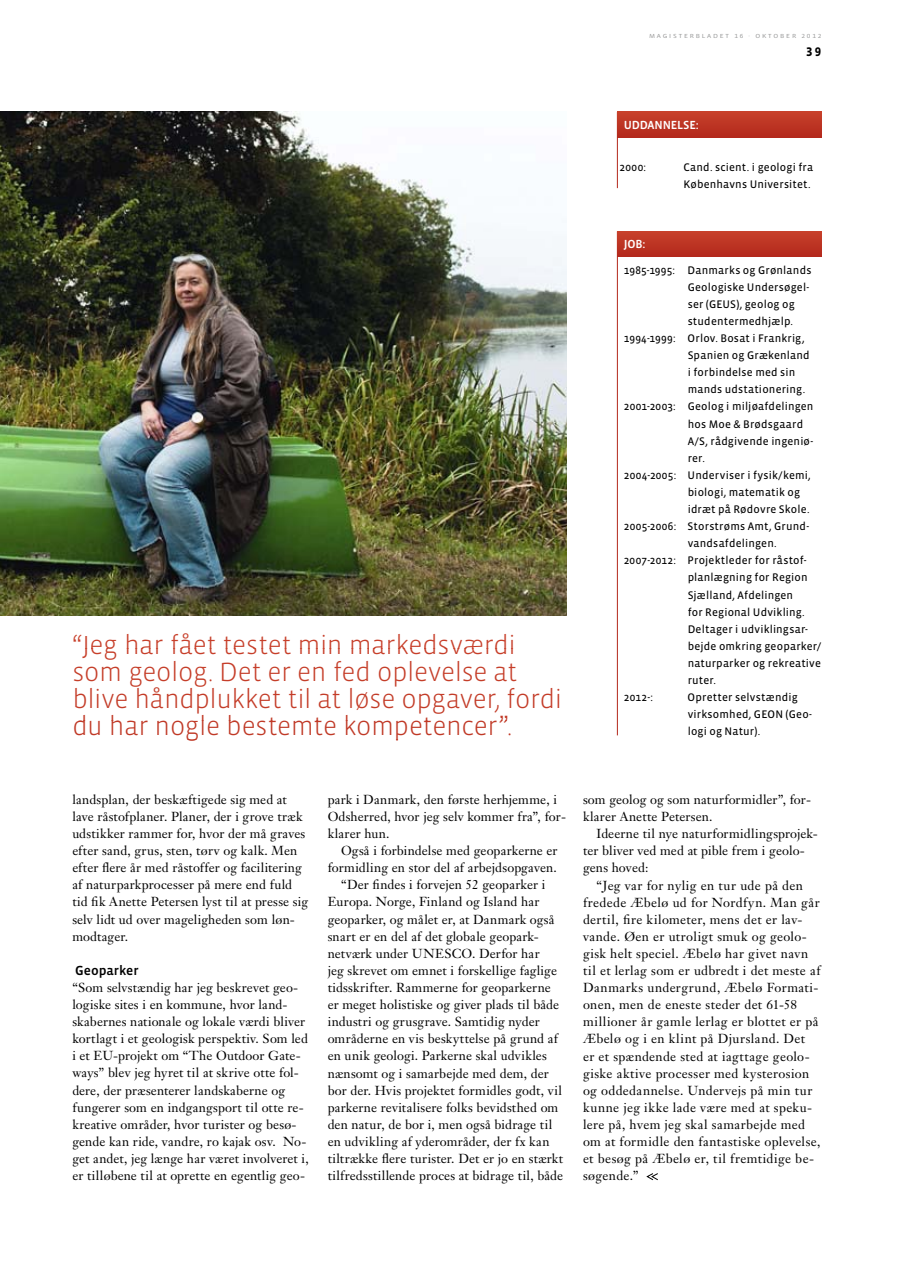
<style>
.page{position:relative;width:915px;height:1263px;background:#fff}
.page>*{position:absolute;margin:0;border:0;box-sizing:border-box;transform-origin:0 0}
.t1{font:300 27px/27px "Vista Sans OT";letter-spacing:-.01em;color:#c7402b}
.t2{font:500 13.5px "Vista Sans OT";color:#000}
.t3{font:12.9px/17.1px "Janson Text";letter-spacing:.015em;color:#000}
.t4{font:700 12.75px "Vista Sans OT";color:#000}
.t5{font:500 12px "Vista Sans OT";letter-spacing:-.02em;color:#fff}
.t6{font:11.25px/17.1px "Vista Sans OT";letter-spacing:.015em;color:#000}
.t7{font:6px "Vista Sans OT";letter-spacing:.25em;color:#979898;scale:1.2 1}
.s1{color:#c8402b}
.s2{color:#c53e29}
.s3{color:#c63f2a}
.s4{color:#c43d29}
.s5{color:#c63e2a}
.s6{color:#c43c28}
.s7{color:#c33c28}
.s8{color:#c23b27}
.s9{color:#c13a27}
.s10{color:#c03926}
.s11{color:#c03826}
</style>
<div class="page">
<svg style="left:646px;top:1173px;width:12px;height:7px"></svg>
<hr style="left:617px;top:112px;width:1px;height:76px;background:#b3281b">
<hr style="left:617px;top:231px;width:1px;height:504px;background:#b3281b">
<div style="left:617px;top:112px;width:204px;height:25px;background:#bd3524"></div>
<div style="left:617px;top:231px;width:204px;height:26px;background:#bc3423"></div>
<img style="left:0;top:112px;width:566px;height:504px">
<p class="t7" style="left:648px;top:33px;width:145px">MAGISTERBLADET 16 · OKTOBER 2012</p>
<p class="t4" style="left:805px;top:47px;width:17px">39</p>
<h1 class="t1" style="left:72px;top:633px;width:491px"><span class="s1">“</span>Jeg <span class="s1">h</span>ar <span class="s1">få</span>et testet m<span class="s1">i</span>n mar<span class="s1">k</span>e<span class="s1">d</span>svær<span class="s1">d</span>i <span class="s2">som geo</span><span class="s3">l</span><span class="s2">og</span><span class="s4">.</span> <span class="s5">D</span><span class="s2">e</span><span class="s5">t</span> <span class="s2">er en</span> <span class="s3">f</span><span class="s2">e</span><span class="s3">d</span> <span class="s2">op</span><span class="s3">l</span><span class="s2">eve</span><span class="s3">l</span><span class="s2">se a</span><span class="s5">t </span><span class="s6">bli</span><span class="s7">ve</span> <span class="s6">hå</span><span class="s7">n</span><span class="s6">d</span><span class="s7">p</span><span class="s6">l</span><span class="s7">u</span><span class="s6">kk</span><span class="s7">e</span><span class="s6">t til</span> <span class="s7">a</span><span class="s6">t l</span><span class="s7">øse opgaver</span><span class="s8">,</span> <span class="s6">f</span><span class="s7">or</span><span class="s6">di </span><span class="s9">d</span><span class="s10">u</span> <span class="s9">h</span><span class="s10">ar nog</span><span class="s9">l</span><span class="s10">e</span> <span class="s9">b</span><span class="s10">es</span><span class="s9">t</span><span class="s10">em</span><span class="s9">t</span><span class="s10">e</span> <span class="s9">k</span><span class="s10">ompe</span><span class="s9">t</span><span class="s10">encer</span><span class="s9">”</span><span class="s11">.</span></h1>
<p class="t5" style="left:623px;top:119px;width:76px">UDDANNELSE:</p>
<p class="t6" style="left:619px;top:159px;width:28px">2000:</p>
<p class="t6" style="left:683px;top:159px;width:131px">Cand. scient. i geologi fra<br>Københavns Universitet.</p>
<p class="t5" style="left:623px;top:238px;width:23px">JOB:</p>
<p class="t6" style="left:623px;top:262px;width:189px">1985-1995: Danmarks og Grønlands</p>
<p class="t6" style="left:687px;top:279px;width:123px">Geologiske Undersøgel-</p>
<p class="t6" style="left:687px;top:296px;width:109px">ser (GEUS), geolog og</p>
<p class="t6" style="left:687px;top:313px;width:107px">studentermedhjælp.</p>
<p class="t6" style="left:623px;top:330px;width:182px">1994-1999: Orlov. Bosat i Frankrig,</p>
<p class="t6" style="left:687px;top:347px;width:124px">Spanien og Grækenland</p>
<p class="t6" style="left:687px;top:364px;width:109px">i forbindelse med sin</p>
<p class="t6" style="left:687px;top:381px;width:119px">mands udstationering.</p>
<p class="t6" style="left:623px;top:398px;width:191px">2001-2003: Geolog i miljøafdelingen</p>
<p class="t6" style="left:687px;top:416px;width:117px">hos Moe &amp; Brødsgaard</p>
<p class="t6" style="left:687px;top:433px;width:127px">A/S, rådgivende ingeniø-</p>
<p class="t6" style="left:687px;top:450px;width:19px">rer.</p>
<p class="t6" style="left:623px;top:467px;width:188px">2004-2005: Underviser i fysik/kemi,</p>
<p class="t6" style="left:687px;top:484px;width:114px">biologi, matematik og</p>
<p class="t6" style="left:687px;top:501px;width:123px">idræt på Rødovre Skole.</p>
<p class="t6" style="left:623px;top:518px;width:187px">2005-2006: Storstrøms Amt, Grund-</p>
<p class="t6" style="left:687px;top:535px;width:91px">vandsafdelingen.</p>
<p class="t6" style="left:623px;top:552px;width:184px">2007-2012: Projektleder for råstof-</p>
<p class="t6" style="left:687px;top:569px;width:121px">planlægning for Region</p>
<p class="t6" style="left:687px;top:587px;width:107px">Sjælland, Afdelingen</p>
<p class="t6" style="left:687px;top:604px;width:119px">for Regional Udvikling.</p>
<p class="t6" style="left:687px;top:621px;width:122px">Deltager i udviklingsar-</p>
<p class="t6" style="left:687px;top:638px;width:135px">bejde omkring geoparker/</p>
<p class="t6" style="left:687px;top:655px;width:135px">naturparker og rekreative</p>
<p class="t6" style="left:687px;top:672px;width:30px">ruter.</p>
<p class="t6" style="left:623px;top:689px;width:31px">2012-:</p>
<p class="t6" style="left:687px;top:689px;width:126px">Opretter selvstændig virksomhed, GEON (Geo&shy;logi og Natur).</p>
<p class="t3" style="left:72px;top:792px;width:237px">landsplan, der beskæftigede sig med at lave råstofplaner. Planer, der i grove træk udstikker rammer for, hvor der må graves efter sand, grus, sten, tørv og kalk. Men efter flere år med råstoffer og facilitering af naturparkprocesser på mere end fuld tid fik Anette Petersen lyst til at presse sig selv lidt ud over mageligheden som løn&shy;modtager.</p>
<p class="t2" style="left:75px;top:963px;width:65px">Geoparker</p>
<p class="t3" style="left:72px;top:980px;width:238px">“Som selvstændig har jeg beskrevet geo&shy;logiske sites i en kommune, hvor land&shy;skabernes nationale og lokale værdi bliver kortlagt i et geologisk perspektiv. Som led i et EU-projekt om “The Outdoor Gate&shy;ways” blev jeg hyret til at skrive otte fol&shy;dere, der præsenterer landskaberne og fungerer som en indgangsport til otte re&shy;kreative områder, hvor turister og besø&shy;gende kan ride, vandre, ro kajak osv. No&shy;get andet, jeg længe har været involveret i, er tilløbene til at oprette en egentlig geo-</p>
<p class="t3" style="left:327px;top:792px;width:240px">park i Danmark, den første herhjemme, i<br>Odsherred, hvor jeg selv kommer fra”, for&shy;klarer hun.</p>
<p class="t3" style="left:341px;top:843px;width:218px">Også i forbindelse med geoparkerne er</p>
<p class="t3" style="left:327px;top:860px;width:230px">formidling en stor del af arbejdsopgaven.</p>
<p class="t3" style="left:341px;top:878px;width:205px">“Der findes i forvejen 52 geoparker i</p>
<p class="t3" style="left:327px;top:895px;width:213px">Europa. Norge, Finland og Island har</p>
<p class="t3" style="left:327px;top:912px;width:228px">geoparker, og målet er, at Danmark også</p>
<p class="t3" style="left:327px;top:929px;width:212px">snart er en del af det globale geopark-</p>
<p class="t3" style="left:327px;top:946px;width:213px">netværk under UNESCO. Derfor har</p>
<p class="t3" style="left:327px;top:963px;width:231px">jeg skrevet om emnet i forskellige faglige</p>
<p class="t3" style="left:327px;top:980px;width:224px">tidsskrifter. Rammerne for geoparkerne</p>
<p class="t3" style="left:327px;top:997px;width:233px">er meget holistiske og giver plads til både</p>
<p class="t3" style="left:327px;top:1014px;width:214px">industri og grusgrave. Samtidig nyder</p>
<p class="t3" style="left:327px;top:1031px;width:232px">områderne en vis beskyttelse på grund af</p>
<p class="t3" style="left:327px;top:1049px;width:221px">en unik geologi. Parkerne skal udvikles</p>
<p class="t3" style="left:327px;top:1066px;width:222px">nænsomt og i samarbejde med dem, der</p>
<p class="t3" style="left:327px;top:1083px;width:236px">bor der. Hvis projektet formidles godt, vil</p>
<p class="t3" style="left:327px;top:1100px;width:232px">parkerne revitalisere folks bevidsthed om</p>
<p class="t3" style="left:327px;top:1117px;width:226px">den natur, de bor i, men også bidrage til</p>
<p class="t3" style="left:327px;top:1134px;width:223px">en udvikling af yderområder, der fx kan</p>
<p class="t3" style="left:327px;top:1151px;width:237px">tiltrække flere turister. Det er jo en stærkt</p>
<p class="t3" style="left:327px;top:1168px;width:237px">tilfredsstillende proces at bidrage til, både</p>
<p class="t3" style="left:583px;top:792px;width:229px">som geolog og som naturformidler”, for&shy;klarer Anette Petersen.</p>
<p class="t3" style="left:583px;top:826px;width:236px;text-indent:13px">Ideerne til nye naturformidlingsprojek&shy;ter bliver ved med at pible frem i geolo&shy;gens hoved:</p>
<p class="t3" style="left:583px;top:878px;width:239px;text-indent:14px">“Jeg var for nylig en tur ude på den fredede Æbelø ud for Nordfyn. Man går dertil, fire kilometer, mens det er lav&shy;vande. Øen er utroligt smuk og geolo&shy;gisk helt speciel. Æbelø har givet navn til et lerlag som er udbredt i det meste af Danmarks undergrund, Æbelø Formati&shy;onen, men de eneste steder det 61-58 millioner år gamle lerlag er blottet er på Æbelø og i en klint på Djursland. Det<br>er et spændende sted at iagttage geolo&shy;giske aktive processer med kysterosion og oddedannelse. Undervejs på min tur kunne jeg ikke lade være med at speku&shy;lere på, hvem jeg skal samarbejde med om at formidle den fantastiske oplevelse, et besøg på Æbelø er, til fremtidige be&shy;søgende.”</p>
</div>
